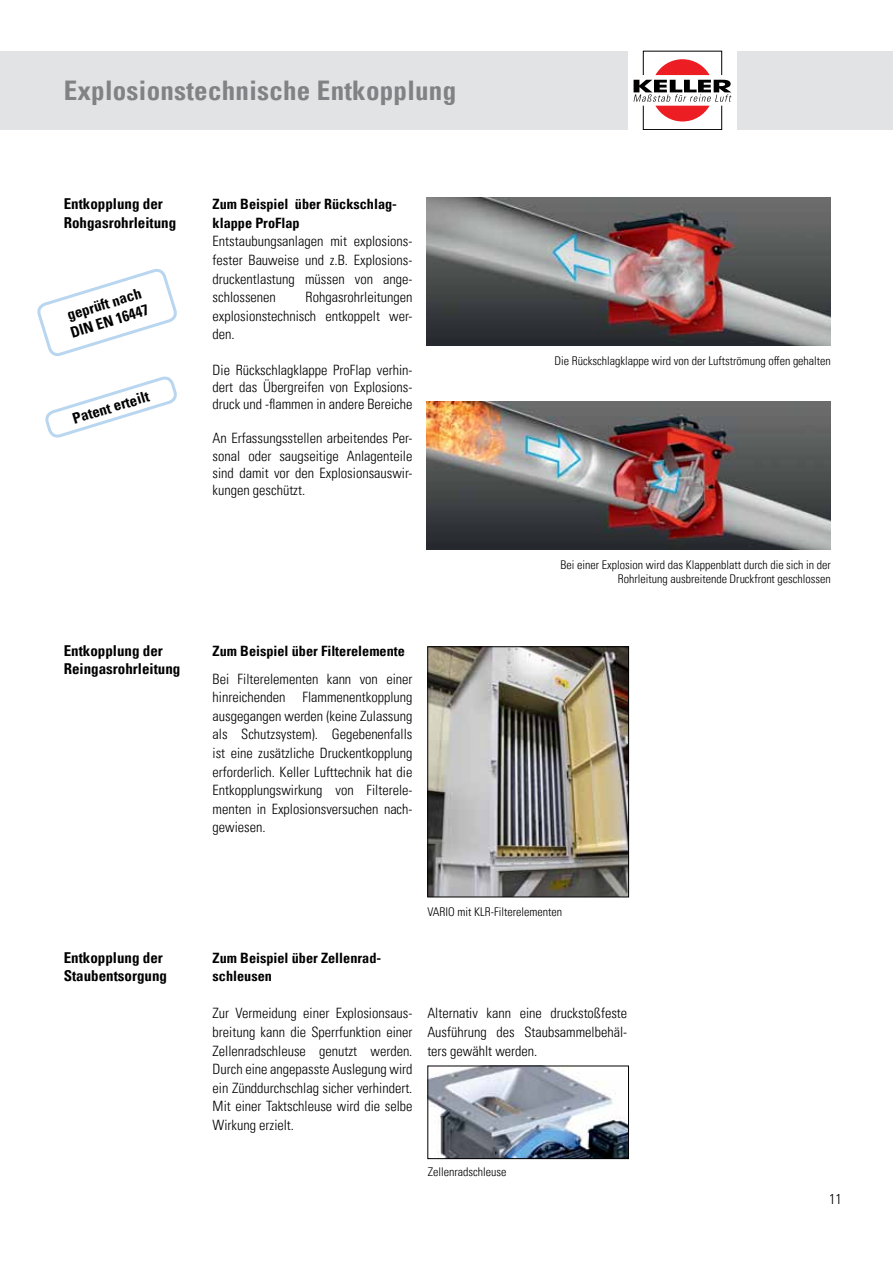
<style>
.page{position:relative;width:893px;height:1263px;background:#fff}
.page>*{position:absolute;margin:0;border:0;box-sizing:border-box;transform-origin:0 0}
.t1{font:700 condensed 27px "Univers LT Pro";letter-spacing:.01em;color:#808285}
.t2{font:700 condensed 15px/18.6px "Univers LT Pro";color:#000}
.t3{font:300 condensed 14.25px/18.6px "Univers LT Pro";color:#000;text-align:justify}
.t4{font:700 condensed 14.25px/18.6px "Univers LT Pro";color:#000}
.t5{font:300 condensed 12px/14.4px "Univers LT Pro";color:#000;text-align:right}
</style>
<div class="page">
<div style="left:0;top:51px;width:893px;height:79px;background:#e2e3e4"></div>
<div style="left:628px;top:35px;width:109px;height:111px;background:#fff"></div>
<div style="left:643px;top:105px;width:79px;height:25px;border:1px solid #000"></div>
<svg style="left:633px;top:59px;width:98px;height:62px"></svg>
<img style="left:427px;top:197px;width:404px;height:148px">
<img style="left:427px;top:401px;width:404px;height:148px">
<img style="left:429px;top:648px;width:198px;height:247px">
<div style="left:427px;top:646px;width:202px;height:251px;border:1px solid #000"></div>
<svg style="left:45px;top:376px;width:132px;height:62px"></svg>
<svg style="left:37px;top:269px;width:140px;height:87px"></svg>
<img style="left:429px;top:1067px;width:198px;height:90px">
<div style="left:427px;top:1065px;width:202px;height:94px;border:1px solid #000"></div>
<h1 class="t1" style="left:64px;top:74px;width:394px">Explosionstechnische Entkopplung</h1>
<p class="t2" style="left:64px;top:194px;width:114px">Entkopplung der<br>Rohgasrohrleitung</p>
<p class="t4" style="left:213px;top:195px;width:186px">Zum Beispiel über Rückschlag&shy;klappe ProFlap</p>
<p class="t3" style="left:213px;top:231px;width:201px">Entstaubungsanlagen mit explosions&shy;fester Bauweise und z.B. Explosions&shy;druckentlastung müssen von ange&shy;schlossenen</p>
<p class="t2" style="left:63px;top:307px;width:82px;line-height:18px;rotate:-17deg">geprüft nach<br>DIN EN 16447</p>
<p class="t3" style="left:213px;top:287px;width:201px;text-indent:93px">Rohgasrohrleitungen explosionstechnisch entkoppelt wer&shy;den.</p>
<p class="t3" style="left:213px;top:361px;width:201px;line-height:17.1px">Die Rückschlagklappe ProFlap verhin&shy;dert das Übergreifen von Explosions&shy;druck und -flammen in andere Bereiche</p>
<p class="t3" style="left:213px;top:429px;width:201px;line-height:17.1px">An Erfassungsstellen arbeitendes Per&shy;sonal oder saugseitige Anlagenteile sind damit vor den Explosionsauswir&shy;kungen geschützt.</p>
<p class="t2" style="left:70px;top:410px;width:81px;rotate:-17deg">Patent erteilt</p>
<p class="t2" style="left:64px;top:641px;width:118px">Entkopplung der<br>Reingasrohrleitung</p>
<p class="t4" style="left:213px;top:641px;width:194px">Zum Beispiel über Filterelemente</p>
<p class="t3" style="left:213px;top:668px;width:201px">Bei Filterelementen kann von einer hinreichenden Flammenentkopplung ausgegangen werden (keine Zulassung als Schutzsystem). Gegebenenfalls ist eine zusätzliche Druckentkopplung erforderlich. Keller Lufttechnik hat die Entkopplungswirkung von Filterele&shy;menten in Explosionsversuchen nach&shy;gewiesen.</p>
<p class="t5" style="left:555px;top:353px;width:278px">Die Rückschlagklappe wird von der Luftströmung offen gehalten</p>
<p class="t5" style="left:560px;top:557px;width:272px">Bei einer Explosion wird das Klappenblatt durch die sich in der<br>Rohrleitung ausbreitende Druckfront geschlossen</p>
<p class="t5" style="left:427px;top:904px;width:136px">VARIO mit KLR-Filterelementen</p>
<p class="t2" style="left:64px;top:948px;width:105px">Entkopplung der<br>Staubentsorgung</p>
<p class="t4" style="left:213px;top:948px;width:170px">Zum Beispiel über Zellenrad&shy;schleusen</p>
<p class="t3" style="left:213px;top:1003px;width:201px">Zur Vermeidung einer Explosionsaus&shy;breitung kann die Sperrfunktion einer Zellenradschleuse genutzt werden.<br>Durch eine angepasste Auslegung wird ein Zünddurchschlag sicher verhindert.<br>Mit einer Taktschleuse wird die selbe Wirkung erzielt.</p>
<p class="t3" style="left:427px;top:1003px;width:201px">Alternativ kann eine druckstoßfeste Ausführung des Staubsammelbehäl&shy;ters gewählt werden.</p>
<p class="t5" style="left:428px;top:1164px;width:80px">Zellenradschleuse</p>
<p class="t3" style="left:829px;top:1189px;width:14px">11</p>
</div>
